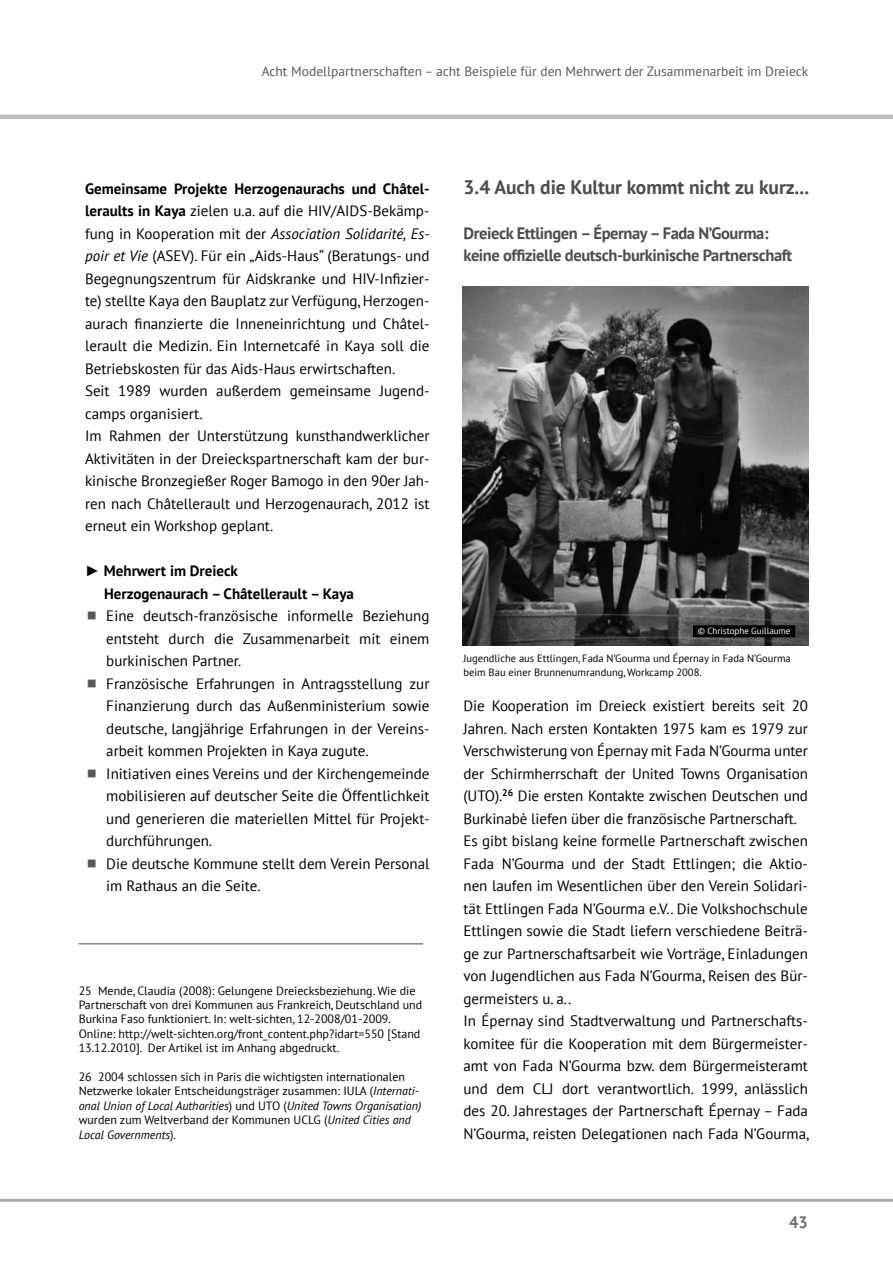
<style>
.page{position:relative;width:893px;height:1263px;background:#fff}
.page>*{position:absolute;margin:0;border:0;box-sizing:border-box;transform-origin:0 0}
.t1{font:700 19.5px "PT Sans";letter-spacing:-.005em;color:#4d4d4f}
.t2{font:700 16.5px/22.5px "PT Sans";letter-spacing:-.025em;color:#4d4d4f}
.t3{font:700 16.5px "PT Sans";color:#6d6e71}
.zitat{font:15px/22.5px "PT Sans";color:#000;text-align:justify}
.t4{font:700 15px "PT Sans";color:#000}
.t5{font:13.5px "PT Sans";color:#58595b}
.t6{font:12px/14.4px "PT Sans";color:#000}
.t7{font:10.5px/13.5px "PT Sans";color:#000}
.t8{font:9px "PT Sans";color:#fff}
.s1{font-weight:700}
.s2{font-style:italic}
.s3{font-family:"Arial"}
</style>
<div class="page">
<hr style="left:0;top:1199px;width:893px;height:3px;background:#a7a9ac">
<hr style="left:0;top:115px;width:893px;height:4px;background:#bcbec0">
<img style="left:463px;top:286px;width:345px;height:360px">
<hr style="left:79px;top:943px;width:344px;height:1px;background:#808285">
<div style="left:693px;top:625px;width:102px;height:12px;background:#000"></div>
<p class="t5" style="left:262px;top:63px;width:548px">Acht Modellpartnerschaften – acht Beispiele für den Mehrwert der Zusammenarbeit im Dreieck</p>
<p class="zitat" style="left:85px;top:177px;width:346px"><span class="s1">Gemeinsame Projekte Herzogenaurachs und Châtel&shy;leraults in Kaya</span> zielen u.a. auf die HIV/AIDS-Bekämp&shy;fung in Kooperation mit der <span class="s2">Association Solidarité, Es&shy;poir et Vie</span> (ASEV). Für ein „Aids-Haus“ (Beratungs- und Begegnungszentrum für Aidskranke und HIV-Infizier&shy;te) stellte Kaya den Bauplatz zur Verfügung, Herzogen&shy;aurach finanzierte die Inneneinrichtung und Châtel&shy;lerault die Medizin. Ein Internetcafé in Kaya soll die Betriebskosten für das Aids-Haus erwirtschaften.</p>
<p class="zitat" style="left:85px;top:379px;width:346px">Seit 1989 wurden außerdem gemeinsame Jugend&shy;camps organisiert.</p>
<p class="zitat" style="left:85px;top:424px;width:346px">Im Rahmen der Unterstützung kunsthandwerklicher Aktivitäten in der Dreieckspartnerschaft kam der bur&shy;kinische Bronzegießer Roger Bamogo in den 90er Jah&shy;ren nach Châtellerault und Herzogenaurach, 2012 ist erneut ein Workshop geplant.</p>
<p class="t4" style="left:85px;top:561px;width:154px"><span class="s3">►</span> Mehrwert im Dreieck</p>
<p class="t4" style="left:104px;top:584px;width:251px">Herzogenaurach – Châtellerault – Kaya</p>
<p class="zitat" style="left:106px;top:604px;width:325px">Eine deutsch-französische informelle Beziehung entsteht durch die Zusammenarbeit mit einem burkinischen Partner.</p>
<p class="zitat" style="left:106px;top:672px;width:325px">Französische Erfahrungen in Antragsstellung zur Finanzierung durch das Außenministerium sowie deutsche, langjährige Erfahrungen in der Vereins&shy;arbeit kommen Projekten in Kaya zugute.</p>
<p class="zitat" style="left:106px;top:762px;width:325px">Initiativen eines Vereins und der Kirchengemeinde mobilisieren auf deutscher Seite die Öffentlichkeit und generieren die materiellen Mittel für Projekt&shy;durchführungen.</p>
<p class="zitat" style="left:106px;top:852px;width:325px">Die deutsche Kommune stellt dem Verein Personal im Rathaus an die Seite.</p>
<p class="t6" style="left:79px;top:983px;width:345px">25 Mende, Claudia (2008): Gelungene Dreiecksbeziehung. Wie die Partnerschaft von drei Kommunen aus Frankreich, Deutschland und Burkina Faso funktioniert. In: welt-sichten, 12-2008/01-2009.<br>Online: http://welt-sichten.org/front_content.php?idart=550 [Stand 13.12.2010]. Der Artikel ist im Anhang abgedruckt.</p>
<p class="t6" style="left:79px;top:1069px;width:344px">26 2004 schlossen sich in Paris die wichtigsten internationalen Netzwerke lokaler Entscheidungsträger zusammen: IULA (<span class="s2">Internati&shy;onal Union of Local Authorities</span>) und UTO (<span class="s2">United Towns Organisation) </span>wurden zum Weltverband der Kommunen UCLG (<span class="s2">United Cities and Local Governments</span>).</p>
<h2 class="t1" style="left:463px;top:174px;width:347px">3.4 Auch die Kultur kommt nicht zu kurz...</h2>
<h3 class="t2" style="left:463px;top:221px;width:330px">Dreieck Ettlingen – Épernay – Fada N’Gourma: keine offizielle deutsch-burkinische Partnerschaft</h3>
<p class="t8" style="left:698px;top:625px;width:94px">© Christophe Guillaume</p>
<p class="t7" style="left:463px;top:651px;width:329px">Jugendliche aus Ettlingen, Fada N’Gourma und Épernay in Fada N’Gourma beim Bau einer Brunnenumrandung, Workcamp 2008.</p>
<p class="zitat" style="left:463px;top:694px;width:346px">Die Kooperation im Dreieck existiert bereits seit 20<br>Jahren. Nach ersten Kontakten 1975 kam es 1979 zur Verschwisterung von Épernay mit Fada N’Gourma unter der Schirmherrschaft der United Towns Organisation (UTO).<sup>26</sup> Die ersten Kontakte zwischen Deutschen und Burkinabè liefen über die französische Partnerschaft.</p>
<p class="zitat" style="left:463px;top:829px;width:346px">Es gibt bislang keine formelle Partnerschaft zwischen Fada N’Gourma und der Stadt Ettlingen; die Aktio&shy;nen laufen im Wesentlichen über den Verein Solidari&shy;tät Ettlingen Fada N’Gourma e.V.. Die Volkshochschule Ettlingen sowie die Stadt liefern verschiedene Beiträ&shy;ge zur Partnerschaftsarbeit wie Vorträge, Einladungen von Jugendlichen aus Fada N’Gourma, Reisen des Bür&shy;germeisters u. a..</p>
<p class="zitat" style="left:463px;top:1009px;width:347px">In Épernay sind Stadtverwaltung und Partnerschafts&shy;komitee für die Kooperation mit dem Bürgermeister&shy;amt von Fada N’Gourma bzw. dem Bürgermeisteramt und dem CLJ dort verantwortlich. 1999, anlässlich des 20. Jahrestages der Partnerschaft Épernay – Fada N’Gourma, reisten Delegationen nach Fada N’Gourma,</p>
<p class="t3" style="left:789px;top:1211px;width:20px">43</p>
</div>
